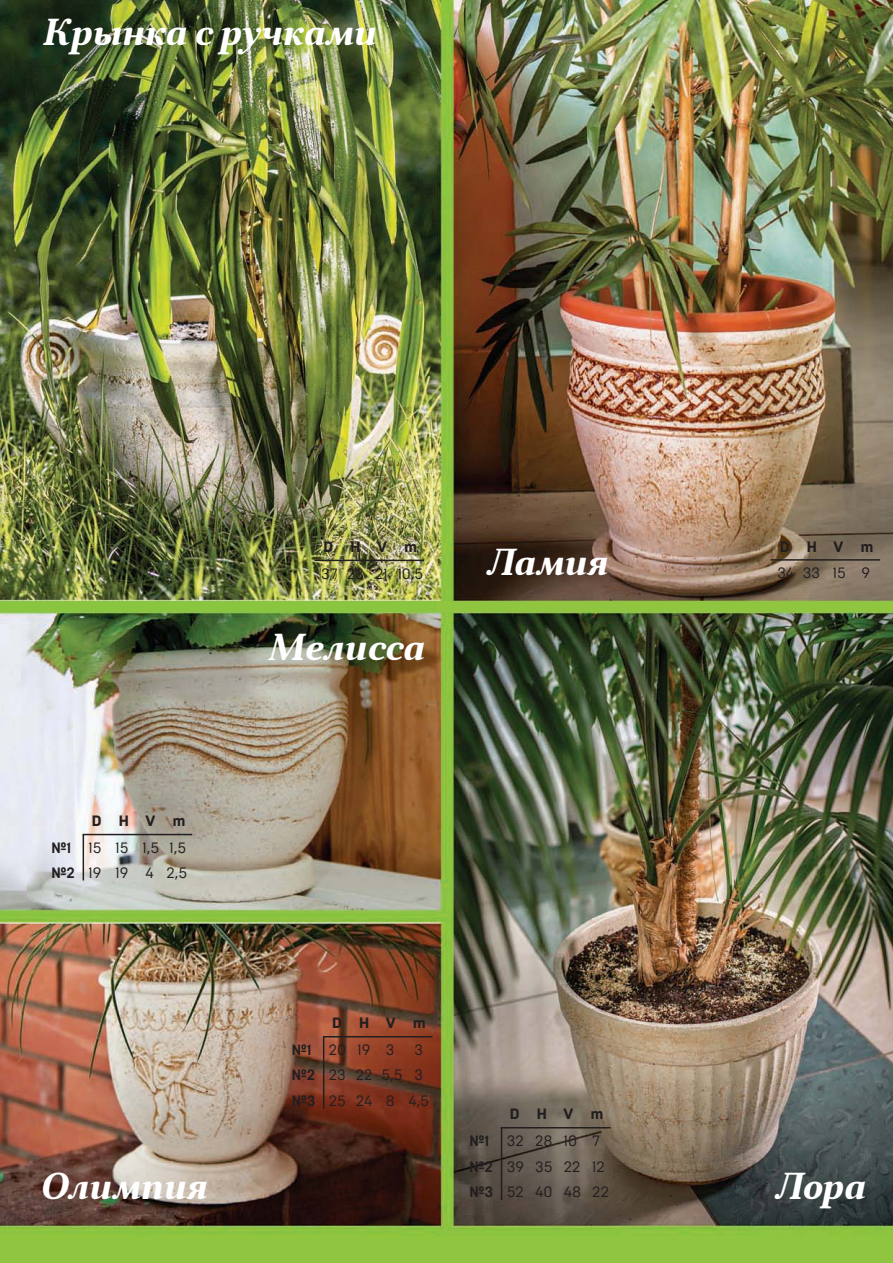
<style>
.page{position:relative;width:893px;height:1263px;background:#fff}
.page>*{position:absolute;margin:0;border:0;box-sizing:border-box;transform-origin:0 0}
.t1{font:italic 700 37.5px "Anglecia Pro Text";color:#fff}
.t2{font:15px/25.5px "Brutal Type";color:#231f20}
.t3{font:800 15px "Brutal Type";color:#231f20}
.s1{font-weight:700}
</style>
<div class="page">
<img style="left:0;top:0;width:893px;height:1263px">
<hr style="left:83px;top:834px;width:1px;height:46px;background:#231f20">
<hr style="left:83px;top:834px;width:109px;height:1px;background:#231f20">
<hr style="left:314px;top:560px;width:110px;height:1px;background:#231f20">
<hr style="left:323px;top:1037px;width:1px;height:72px;background:#231f20">
<hr style="left:323px;top:1036px;width:110px;height:1px;background:#231f20">
<hr style="left:501px;top:1128px;width:1px;height:72px;background:#231f20">
<hr style="left:501px;top:1127px;width:109px;height:1px;background:#231f20">
<hr style="left:770px;top:559px;width:110px;height:2px;background:#231f20">
<h1 class="t1" style="left:42px;top:7px;width:334px">Крынка с ручками</h1>
<p class="t3" style="left:323px;top:538px;width:96px">D H V m</p>
<p class="t2" style="left:321px;top:561px;width:104px">37 28 21 10,5</p>
<h1 class="t1" style="left:268px;top:621px;width:156px">Мелисса</h1>
<h1 class="t1" style="left:485px;top:536px;width:124px">Ламия</h1>
<p class="t3" style="left:91px;top:812px;width:96px">D H V m</p>
<p class="t2" style="left:51px;top:835px;width:138px"><span class="s1">№1</span> 15 15 1,5 1,5 <span class="s1">№2</span> 19 19 4 2,5</p>
<h1 class="t1" style="left:38px;top:1160px;width:169px">Олимпия</h1>
<p class="t3" style="left:332px;top:1014px;width:96px">D H V m</p>
<p class="t2" style="left:291px;top:1037px;width:105px"><span class="s1">№1</span> 20 19 3</p>
<p class="t2" style="left:291px;top:1037px;width:139px;text-indent:123px">3 <span class="s1">№2</span> 23 22 5,5 3 <span class="s1">№3</span> 25 24 8 4,5</p>
<p class="t3" style="left:510px;top:1105px;width:96px">D H V m</p>
<p class="t2" style="left:469px;top:1128px;width:141px"><span class="s1">№1</span> 32 28 10 7 <span class="s1">№2</span> 39 35 22 12 <span class="s1">№3</span> 52 40 48 22</p>
<p class="t3" style="left:779px;top:537px;width:96px">D H V m</p>
<p class="t2" style="left:777px;top:560px;width:94px">34 33 15 9</p>
<h1 class="t1" style="left:773px;top:1161px;width:92px">Лора</h1>
</div>
